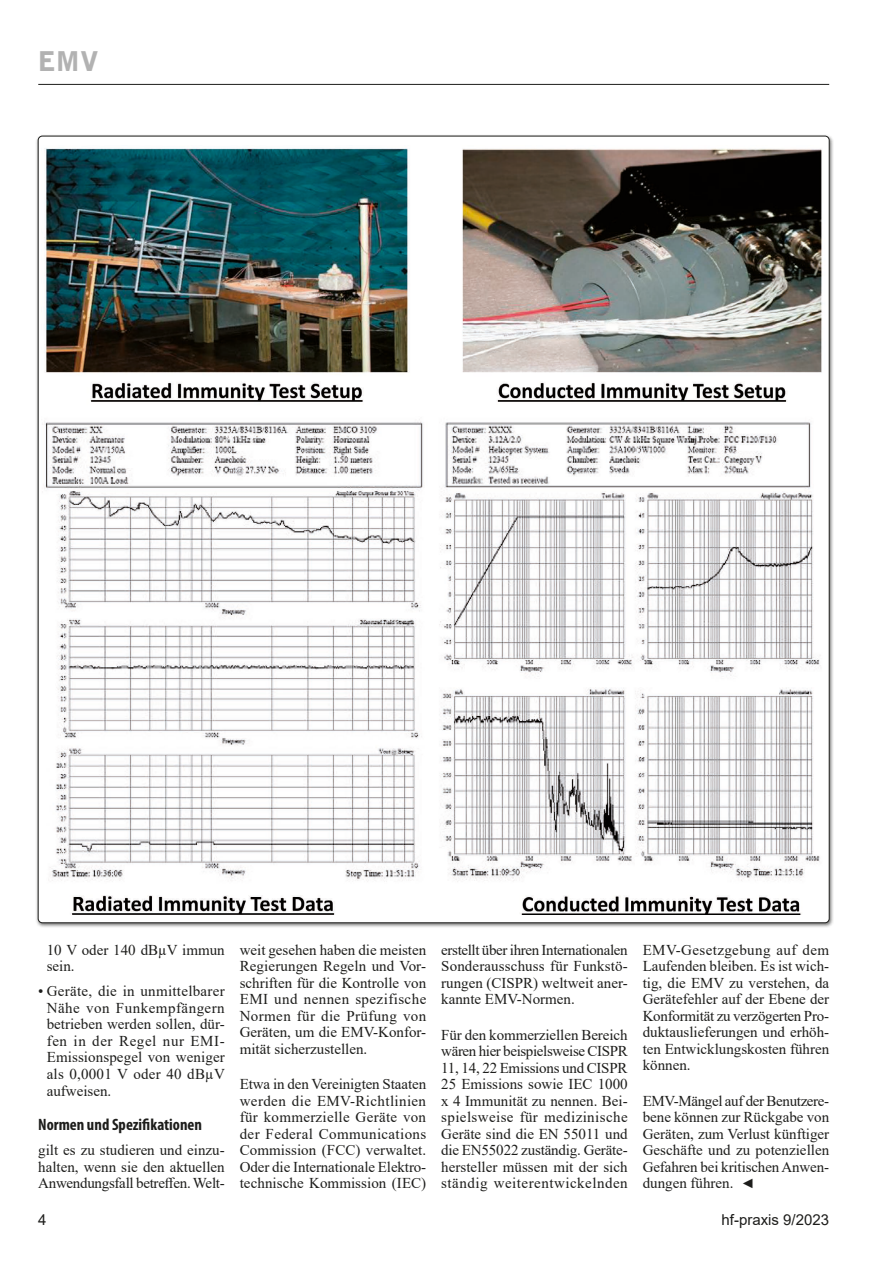
<style>
.page{position:relative;width:893px;height:1263px;background:#fff}
.page>*{position:absolute;margin:0;border:0;box-sizing:border-box;transform-origin:0 0}
.t1{font:900 27px "Bell Gothic BT";color:#b2b2b2}
.t2{font:700 condensed 16.5px "Myriad Pro";color:#1d1d1b}
.t3{font:15px/16.5px "Times New Roman";color:#1d1d1b;text-align:justify}
.t4{font:15px "Arial";color:#1d1d1b}
.s1{font-style:italic;font-size:13.5px}
</style>
<div class="page">
<hr style="left:38px;top:84px;width:791px;height:1px;background:#1d1d1b">
<img style="left:42px;top:148px;width:780px;height:766px">
<h1 class="t1" style="left:38px;top:44px;width:62px">EMV</h1>
<p class="t3" style="left:47px;top:941px;width:179px">10 V oder 140 dBµV immun sein.</p>
<p class="t3" style="left:47px;top:983px;width:180px;text-indent:-9px">• Geräte, die in unmittelbarer Nähe von Funkempfängern betrieben werden sollen, dür&shy;fen in der Regel nur EMI-Emissionspegel von weniger als 0,0001 V oder 40 dBµV aufweisen.</p>
<p class="t2" style="left:38px;top:1114px;width:165px">Normen und Spezifikationen</p>
<p class="t3" style="left:38px;top:1141px;width:188px">gilt es zu studieren und einzu&shy;halten, wenn sie den aktuellen Anwendungsfall betreffen. Welt-</p>
<p class="t3" style="left:240px;top:941px;width:188px">weit gesehen haben die meisten Regierungen Regeln und Vor&shy;schriften für die Kontrolle von EMI und nennen spezifische Normen für die Prüfung von Geräten, um die EMV-Konfor&shy;mität sicherzustellen.</p>
<p class="t3" style="left:240px;top:1075px;width:188px">Etwa in den Vereinigten Staaten werden die EMV-Richtlinien für kommerzielle Geräte von der Federal Communications Commission (FCC) verwaltet.<br>Oder die Internationale Elektro&shy;technische Kommission (IEC)</p>
<p class="t3" style="left:441px;top:941px;width:188px">erstellt über ihren Internationalen Sonderausschuss für Funkstö&shy;rungen (CISPR) weltweit aner&shy;kannte EMV-Normen.</p>
<p class="t3" style="left:441px;top:1026px;width:188px">Für den kommerziellen Bereich wären hier beispielsweise CISPR 11, 14, 22 Emissions und CISPR 25 Emissions sowie IEC 1000 x 4 Immunität zu nennen. Bei&shy;spielsweise für medizinische Geräte sind die EN 55011 und die EN55022 zuständig. Geräte&shy;hersteller müssen mit der sich ständig weiterentwickelnden</p>
<p class="t3" style="left:643px;top:941px;width:188px">EMV-Gesetzgebung auf dem Laufenden bleiben. Es ist wich&shy;tig, die EMV zu verstehen, da Gerätefehler auf der Ebene der Konformität zu verzögerten Pro&shy;duktauslieferungen und erhöh&shy;ten Entwicklungskosten führen können.</p>
<p class="t3" style="left:643px;top:1092px;width:188px">EMV-Mängel auf der Benutzere&shy;bene können zur Rückgabe von Geräten, zum Verlust künftiger Geschäfte und zu potenziellen Gefahren bei kritischen Anwen&shy;dungen führen. <span class="s1">◄</span></p>
<p class="t4" style="left:38px;top:1209px;width:10px">4</p>
<p class="t4" style="left:722px;top:1209px;width:109px">hf-praxis 9/2023</p>
</div>
